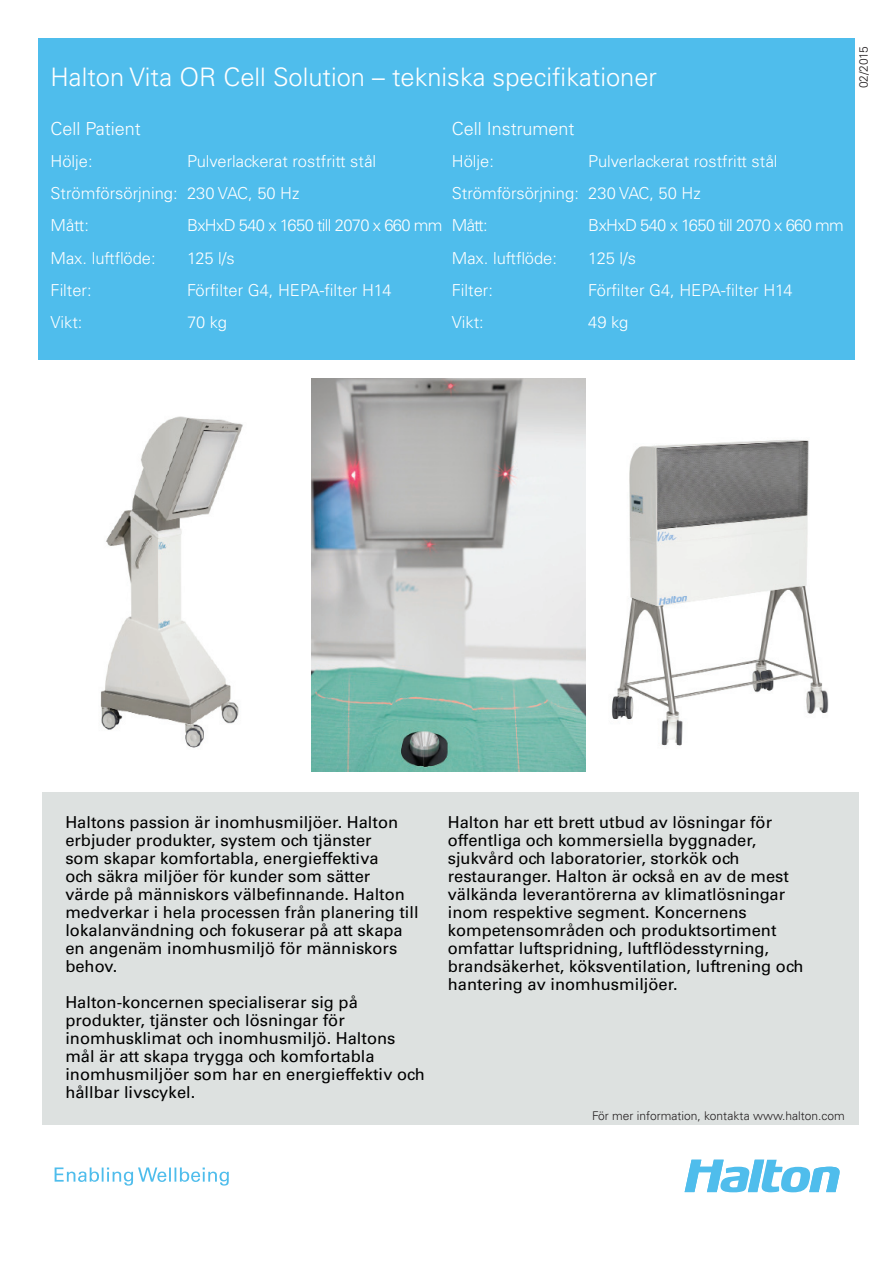
<style>
.page{position:relative;width:893px;height:1263px;background:#fff}
.page>*{position:absolute;margin:0;border:0;box-sizing:border-box;transform-origin:0 0}
.t1{font:300 25.5px "Univers LT Std";color:#fff}
.t2{font:300 18px "Univers LT Std";color:#fff}
.t3{font:16.5px/18px "Univers LT Std";color:#000}
.t4{font:300 16.5px/32.2px "Univers LT Std";color:#fff}
.t5{font:300 16.5px "Univers LT Std";letter-spacing:-.04em;color:#fff}
.t6{font:300 12px "Univers LT Std";color:#231f20}
</style>
<div class="page">
<div style="left:43px;top:792px;width:816px;height:333px;background:#dde1e0"></div>
<svg style="left:685px;top:1160px;width:155px;height:32px"></svg>
<svg style="left:55px;top:1167px;width:174px;height:18px"></svg>
<div style="left:38px;top:38px;width:817px;height:322px;background:#4fbdec"></div>
<img style="left:100px;top:379px;width:729px;height:392px">
<h1 class="t1" style="left:51px;top:67px;width:608px">Halton Vita OR Cell Solution – tekniska specifikationer</h1>
<p class="t2" style="left:452px;top:121px;width:124px">Cell Instrument</p>
<p class="t4" style="left:452px;top:146px;width:44px">Hölje:</p>
<p class="t2" style="left:50px;top:121px;width:92px">Cell Patient</p>
<p class="t4" style="left:50px;top:146px;width:44px">Hölje:</p>
<p class="t4" style="left:50px;top:146px;width:327px;text-indent:136px">Pulverlackerat rostfritt stål<br>Strömförsörjning: 230 VAC, 50 Hz<br>Mått:</p>
<p class="t4" style="left:452px;top:146px;width:327px;text-indent:136px">Pulverlackerat rostfritt stål<br>Strömförsörjning: 230 VAC, 50 Hz<br>Mått:</p>
<p class="t5" style="left:187px;top:219px;width:257px">BxHxD 540 x 1650 till 2070 x 660 mm</p>
<p class="t5" style="left:588px;top:219px;width:257px">BxHxD 540 x 1650 till 2070 x 660 mm</p>
<p class="t4" style="left:50px;top:243px;width:107px">Max. luftflöde:</p>
<p class="t4" style="left:187px;top:243px;width:49px">125 l/s</p>
<p class="t4" style="left:50px;top:275px;width:43px">Filter:</p>
<p class="t4" style="left:187px;top:275px;width:206px">Förfilter G4, HEPA-filter H14</p>
<p class="t4" style="left:50px;top:307px;width:34px">Vikt:</p>
<p class="t4" style="left:187px;top:307px;width:42px">70 kg</p>
<p class="t4" style="left:452px;top:243px;width:107px">Max. luftflöde:</p>
<p class="t4" style="left:588px;top:243px;width:49px">125 l/s</p>
<p class="t4" style="left:452px;top:275px;width:43px">Filter:</p>
<p class="t4" style="left:588px;top:275px;width:206px">Förfilter G4, HEPA-filter H14</p>
<p class="t4" style="left:452px;top:307px;width:34px">Vikt:</p>
<p class="t4" style="left:588px;top:307px;width:42px">49 kg</p>
<p class="t6" style="left:859px;top:88px;width:43px;rotate:-90deg">02/2015</p>
<p class="t3" style="left:65px;top:814px;width:355px">Haltons passion är inomhusmiljöer. Halton erbjuder produkter, system och tjänster<br>som skapar komfortabla, energieffektiva<br>och säkra miljöer för kunder som sätter<br>värde på människors välbefinnande. Halton medverkar i hela processen från planering till lokalanvändning och fokuserar på att skapa en angenäm inomhusmiljö för människors behov.</p>
<p class="t3" style="left:65px;top:994px;width:361px">Halton-koncernen specialiserar sig på produkter, tjänster och lösningar för inomhusklimat och inomhusmiljö. Haltons mål är att skapa trygga och komfortabla inomhusmiljöer som har en energieffektiv och hållbar livscykel.</p>
<p class="t3" style="left:448px;top:814px;width:357px">Halton har ett brett utbud av lösningar för offentliga och kommersiella byggnader, sjukvård och laboratorier, storkök och restauranger. Halton är också en av de mest välkända leverantörerna av klimatlösningar inom respektive segment. Koncernens kompetensområden och produktsortiment omfattar luftspridning, luftflödesstyrning, brandsäkerhet, köksventilation, luftrening och hantering av inomhusmiljöer.</p>
<p class="t6" style="left:592px;top:1111px;width:254px">För mer information, kontakta www.halton.com</p>
</div>
